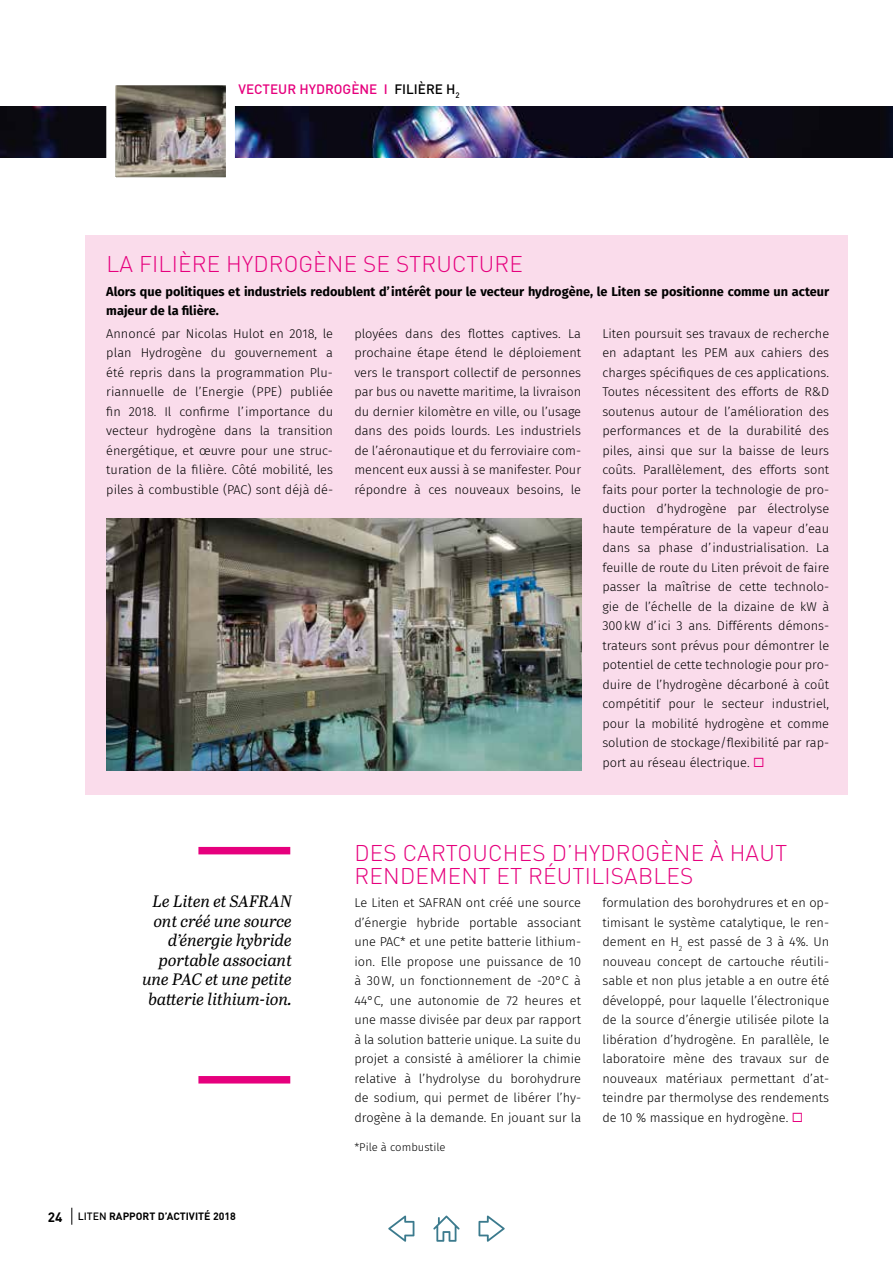
<style>
.page{position:relative;width:893px;height:1263px;background:#fff}
.page>*{position:absolute;margin:0;border:0;box-sizing:border-box;transform-origin:0 0}
.t1{font:300 22.5px/22.5px "DIN Pro";letter-spacing:.01em;color:#e6007d}
.t2{font:italic 16.5px/19.5px "Abril Text";color:#000;text-align:right}
.t3{font:500 13.5px "DIN";color:#e6007d}
.t4{font:300 12.75px/19.5px "Fira Sans";color:#000;text-align:justify}
.t5{font:700 12.75px/19.5px "Fira Sans";color:#000}
.t6{font:300 11.25px "Fira Sans";color:#000}
.t7{font:700 10.5px "DIN";color:#000}
.s1{color:#000}
.s2{color:#e6007d}
.s3{font-size:13.5px}
.s4{font-weight:500}
</style>
<div class="page">
<svg style="left:71px;top:1208px;width:1px;height:17px"></svg>
<div style="left:85px;top:235px;width:763px;height:559px;background:#fadceb"></div>
<img style="left:0;top:106px;width:893px;height:51px">
<img style="left:116px;top:86px;width:109px;height:90px">
<div style="left:106px;top:76px;width:129px;height:110px;border:9px solid #fff"></div>
<img style="left:106px;top:518px;width:475px;height:252px">
<div style="left:198px;top:847px;width:92px;height:7px;background:#e6007d"></div>
<div style="left:198px;top:1076px;width:92px;height:7px;background:#e6007d"></div>
<svg style="left:433px;top:1215px;width:27px;height:27px"></svg>
<svg style="left:478px;top:1215px;width:27px;height:27px"></svg>
<svg style="left:388px;top:1215px;width:26px;height:27px"></svg>
<p class="t3" style="left:239px;top:80px;width:223px">VECTEUR HYDROGÈNE I <span class="s1">FILIÈRE H</span><sub>2</sub></p>
<h1 class="t1" style="left:106px;top:251px;width:418px">LA FILIÈRE HYDROGÈNE SE STRUCTURE</h1>
<p class="t5" style="left:106px;top:281px;width:724px">Alors que politiques et industriels redoublent d’intérêt pour le vecteur hydrogène, le Liten se positionne comme un acteur majeur de la filière.</p>
<p class="t4" style="left:106px;top:324px;width:228px">Annoncé par Nicolas Hulot en 2018, le plan Hydrogène du gouvernement a été repris dans la programmation Plu&shy;riannuelle de l’Energie (PPE) publiée fin 2018. Il confirme l’importance du vecteur hydrogène dans la transition énergétique, et œuvre pour une struc&shy;turation de la filière. Côté mobilité, les piles à combustible (PAC) sont déjà dé-</p>
<p class="t4" style="left:354px;top:324px;width:228px">ployées dans des flottes captives. La prochaine étape étend le déploiement vers le transport collectif de personnes par bus ou navette maritime, la livraison du dernier kilomètre en ville, ou l’usage dans des poids lourds. Les industriels de l’aéronautique et du ferroviaire com&shy;mencent eux aussi à se manifester. Pour répondre à ces nouveaux besoins, le</p>
<p class="t4" style="left:602px;top:324px;width:228px">Liten poursuit ses travaux de recherche en adaptant les PEM aux cahiers des charges spécifiques de ces applications.<br>Toutes nécessitent des efforts de R&amp;D soutenus autour de l’amélioration des performances et de la durabilité des piles, ainsi que sur la baisse de leurs coûts. Parallèlement, des efforts sont faits pour porter la technologie de pro&shy;duction d’hydrogène par électrolyse haute température de la vapeur d’eau dans sa phase d’industrialisation. La feuille de route du Liten prévoit de faire passer la maîtrise de cette technolo&shy;gie de l’échelle de la dizaine de kW à 300kW d’ici 3 ans. Différents démons&shy;trateurs sont prévus pour démontrer le potentiel de cette technologie pour pro&shy;duire de l’hydrogène décarboné à coût compétitif pour le secteur industriel, pour la mobilité hydrogène et comme solution de stockage/flexibilité par rap&shy;port au réseau électrique. <span class="s2">◻</span></p>
<p class="t2" style="left:142px;top:891px;width:151px">Le Liten et SAFRAN ont créé une source d’énergie hybride portable associant une PAC et une petite batterie lithium-ion.</p>
<p class="t7" style="left:48px;top:1209px;width:189px"><span class="s3">24</span> <span class="s4">LITEN</span> RAPPORT D’ACTIVITÉ 2018</p>
<h1 class="t1" style="left:354px;top:840px;width:434px">DES CARTOUCHES D’HYDROGÈNE À HAUT<br>RENDEMENT ET RÉUTILISABLES</h1>
<p class="t4" style="left:354px;top:893px;width:228px">Le Liten et SAFRAN ont créé une source d’énergie hybride portable associant une PAC* et une petite batterie lithium&shy;ion. Elle propose une puissance de 10 à 30W, un fonctionnement de -20°C à 44°C, une autonomie de 72 heures et une masse divisée par deux par rapport à la solution batterie unique. La suite du projet a consisté à améliorer la chimie relative à l’hydrolyse du borohydrure de sodium, qui permet de libérer l’hy&shy;drogène à la demande. En jouant sur la</p>
<p class="t4" style="left:602px;top:893px;width:228px">formulation des borohydrures et en op&shy;timisant le système catalytique, le ren&shy;dement en H<sub>2</sub> est passé de 3 à 4%. Un nouveau concept de cartouche réutili&shy;sable et non plus jetable a en outre été développé, pour laquelle l’électronique de la source d’énergie utilisée pilote la libération d’hydrogène. En parallèle, le laboratoire mène des travaux sur de nouveaux matériaux permettant d’at&shy;teindre par thermolyse des rendements de 10 % massique en hydrogène. <span class="s2">◻</span></p>
<p class="t6" style="left:354px;top:1139px;width:93px">*Pile à combustile</p>
</div>
